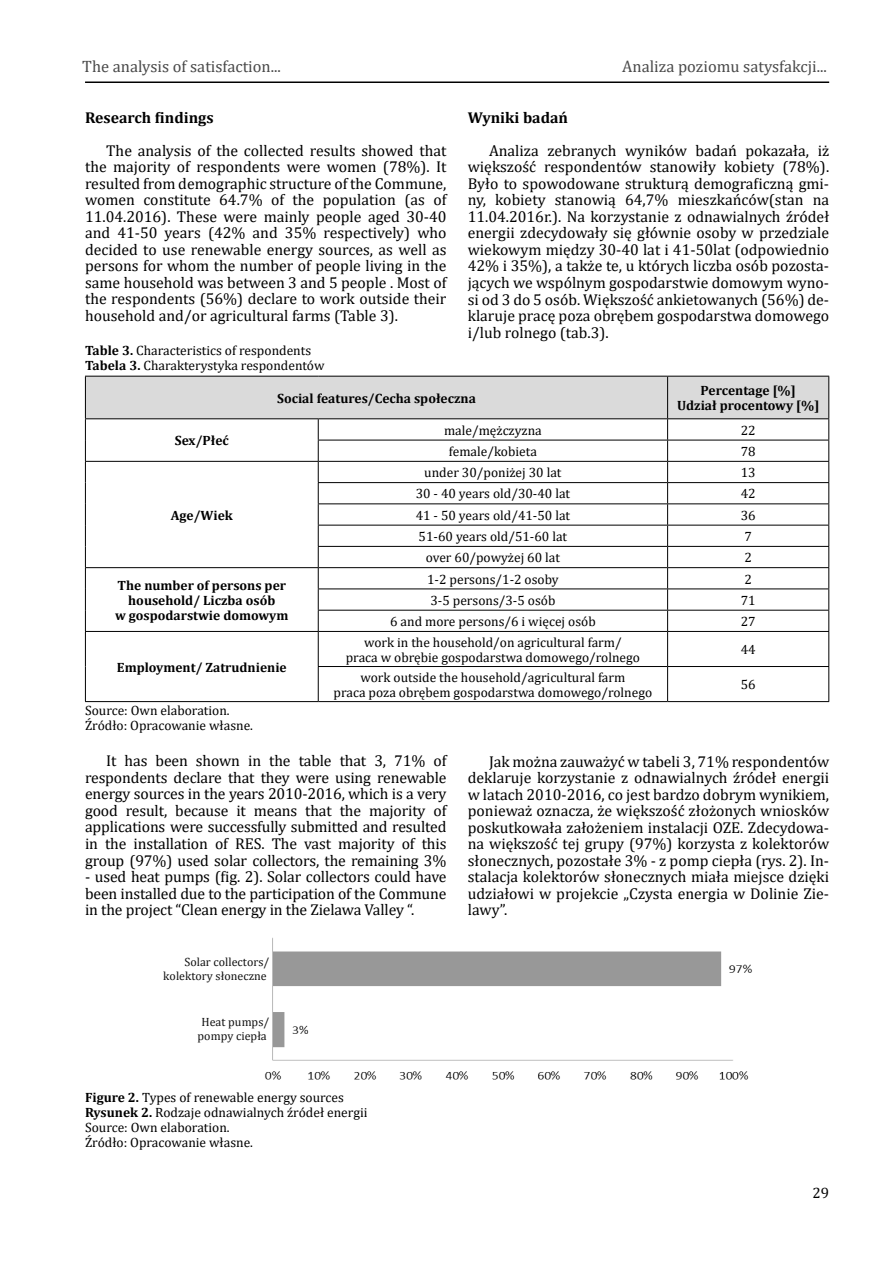
<style>
.page{position:relative;width:893px;height:1263px;background:#fff}
.page>*{position:absolute;margin:0;border:0;box-sizing:border-box;transform-origin:0 0}
.t1{font:16.5px "Cambria";color:#4a4a4a}
.t2{font:15.75px/16.5px "Cambria";color:#000;text-align:justify}
.t3{font:700 15.75px "Cambria";color:#000}
.t4{font:15px "Cambria";color:#000}
.t5{font:13.5px/15px "Cambria";color:#000}
.t6{font:700 13.5px/15px "Cambria";color:#000;text-align:center}
.t7{font:12px/14.4px "Cambria";color:#111;text-align:right}
.s1{font-weight:700}
</style>
<div class="page">
<hr style="left:85px;top:81px;width:744px;height:2px;background:#000">
<svg style="left:85px;top:376px;width:744px;height:255px"></svg>
<hr style="left:85px;top:631px;width:233px;height:1px;background:#000">
<hr style="left:85px;top:632px;width:1px;height:34px;background:#000">
<hr style="left:85px;top:666px;width:1px;height:35px;background:#000">
<hr style="left:85px;top:701px;width:233px;height:1px;background:#000">
<hr style="left:318px;top:631px;width:350px;height:1px;background:#000">
<hr style="left:318px;top:632px;width:1px;height:34px;background:#000">
<hr style="left:668px;top:631px;width:161px;height:1px;background:#000">
<hr style="left:667px;top:632px;width:1px;height:34px;background:#000">
<hr style="left:828px;top:632px;width:1px;height:34px;background:#000">
<hr style="left:318px;top:666px;width:350px;height:1px;background:#000">
<hr style="left:318px;top:667px;width:1px;height:34px;background:#000">
<hr style="left:668px;top:666px;width:161px;height:1px;background:#000">
<hr style="left:667px;top:667px;width:1px;height:34px;background:#000">
<hr style="left:828px;top:667px;width:1px;height:34px;background:#000">
<hr style="left:318px;top:701px;width:350px;height:1px;background:#000">
<hr style="left:668px;top:701px;width:161px;height:1px;background:#000">
<img style="left:265px;top:937px;width:487px;height:143px">
<div style="left:161px;top:946px;width:110px;height:48px;background:#fff"></div>
<div style="left:161px;top:1001px;width:110px;height:48px;background:#fff"></div>
<p class="t1" style="left:82px;top:57px;width:200px">The analysis of satisfaction...</p>
<p class="t1" style="left:622px;top:57px;width:206px">Analiza poziomu satysfakcji...</p>
<p class="t3" style="left:85px;top:106px;width:130px">Research findings</p>
<p class="t2" style="left:85px;top:142px;width:363px;text-indent:21px">The analysis of the collected results showed that the majority of respondents were women (78%). It resulted from demographic structure of the Commune, women constitute 64.7% of the population (as of 11.04.2016). These were mainly people aged 30-40 and 41-50 years (42% and 35% respectively) who decided to use renewable energy sources, as well as persons for whom the number of people living in the same household was between 3 and 5 people . Most of the respondents (56%) declare to work outside their household and/or agricultural farms (Table 3).</p>
<p class="t3" style="left:468px;top:106px;width:102px">Wyniki badań</p>
<p class="t2" style="left:468px;top:142px;width:363px;text-indent:21px">Analiza zebranych wyników badań pokazała, iż większość respondentów stanowiły kobiety (78%).<br>Było to spowodowane strukturą demograficzną gmi&shy;ny, kobiety stanowią 64,7% mieszkańców(stan na 11.04.2016r.). Na korzystanie z odnawialnych źródeł energii zdecydowały się głównie osoby w przedziale wiekowym między 30-40 lat i 41-50lat (odpowiednio 42% i 35%), a także te, u których liczba osób pozosta&shy;jących we wspólnym gospodarstwie domowym wyno&shy;si od 3 do 5 osób. Większość ankietowanych (56%) de&shy;klaruje pracę poza obrębem gospodarstwa domowego i/lub rolnego (tab.3).</p>
<p class="t5" style="left:85px;top:343px;width:241px"><span class="s1">Table 3.</span> Characteristics of respondents<br><span class="s1">Tabela 3.</span> Charakterystyka respondentów</p>
<p class="t6" style="left:277px;top:390px;width:200px">Social features/Cecha społeczna</p>
<p class="t6" style="left:677px;top:383px;width:144px">Percentage [%]<br>Udział procentowy [%]</p>
<p class="t6" style="left:175px;top:433px;width:56px">Sex/Płeć</p>
<p class="t5" style="left:444px;top:422px;width:99px">male/mężczyzna</p>
<p class="t5" style="left:741px;top:422px;width:16px">22</p>
<p class="t5" style="left:449px;top:444px;width:90px">female/kobieta</p>
<p class="t5" style="left:741px;top:444px;width:16px">78</p>
<p class="t6" style="left:171px;top:507px;width:64px">Age/Wiek</p>
<p class="t6" style="left:115px;top:577px;width:175px">The number of persons per household/ Liczba osób<br>w gospodarstwie domowym</p>
<p class="t6" style="left:117px;top:659px;width:171px">Employment/ Zatrudnienie</p>
<p class="t5" style="left:85px;top:703px;width:170px">Source: Own elaboration.<br>Źródło: Opracowanie własne.</p>
<p class="t5" style="left:424px;top:465px;width:139px">under 30/poniżej 30 lat</p>
<p class="t5" style="left:741px;top:465px;width:16px">13</p>
<p class="t5" style="left:416px;top:486px;width:156px">30 - 40 years old/30-40 lat</p>
<p class="t5" style="left:741px;top:486px;width:16px">42</p>
<p class="t5" style="left:416px;top:508px;width:156px">41 - 50 years old/41-50 lat</p>
<p class="t5" style="left:741px;top:508px;width:16px">36</p>
<p class="t5" style="left:419px;top:529px;width:150px">51-60 years old/51-60 lat</p>
<p class="t5" style="left:744px;top:529px;width:9px">7</p>
<p class="t5" style="left:426px;top:550px;width:136px">over 60/powyżej 60 lat</p>
<p class="t5" style="left:744px;top:550px;width:9px">2</p>
<p class="t5" style="left:427px;top:571px;width:133px">1-2 persons/1-2 osoby</p>
<p class="t5" style="left:744px;top:571px;width:9px">2</p>
<p class="t5" style="left:430px;top:593px;width:126px">3-5 persons/3-5 osób</p>
<p class="t5" style="left:741px;top:593px;width:16px">71</p>
<p class="t5" style="left:390px;top:614px;width:207px">6 and more persons/6 i więcej osób</p>
<p class="t5" style="left:741px;top:614px;width:16px">27</p>
<p class="t5" style="left:346px;top:634px;width:296px;text-align:center">work in the household/on agricultural farm/<br>praca w obrębie gospodarstwa domowego/rolnego</p>
<p class="t5" style="left:741px;top:642px;width:16px">44</p>
<p class="t5" style="left:334px;top:670px;width:320px;text-align:center">work outside the household/agricultural farm<br>praca poza obrębem gospodarstwa domowego/rolnego</p>
<p class="t5" style="left:741px;top:677px;width:16px">56</p>
<p class="t2" style="left:85px;top:753px;width:363px;text-indent:21px">It has been shown in the table that 3, 71% of respondents declare that they were using renewable energy sources in the years 2010-2016, which is a very good result, because it means that the majority of applications were successfully submitted and resulted in the installation of RES. The vast majority of this group (97%) used solar collectors, the remaining 3%</p>
<p class="t2" style="left:85px;top:868px;width:363px">- used heat pumps (fig. 2). Solar collectors could have been installed due to the participation of the Commune in the project “Clean energy in the Zielawa Valley “.</p>
<p class="t7" style="left:163px;top:955px;width:108px">Solar collectors/ kolektory słoneczne</p>
<p class="t7" style="left:198px;top:1014px;width:73px;text-align:center">Heat pumps/ pompy ciepła</p>
<p class="t5" style="left:85px;top:1090px;width:284px"><span class="s1">Figure 2.</span> Types of renewable energy sources <span class="s1">Rysunek 2.</span> Rodzaje odnawialnych źródeł energii Source: Own elaboration.<br>Źródło: Opracowanie własne.</p>
<p class="t2" style="left:468px;top:753px;width:363px;text-indent:21px">Jak można zauważyć w tabeli 3, 71% respondentów deklaruje korzystanie z odnawialnych źródeł energii w latach 2010-2016, co jest bardzo dobrym wynikiem, ponieważ oznacza, że większość złożonych wniosków poskutkowała założeniem instalacji OZE. Zdecydowa&shy;na większość tej grupy (97%) korzysta z kolektorów słonecznych, pozostałe 3% - z pomp ciepła (rys. 2). In&shy;stalacja kolektorów słonecznych miała miejsce dzięki udziałowi w projekcie „Czysta energia w Dolinie Zie&shy;lawy”.</p>
<p class="t4" style="left:813px;top:1184px;width:18px">29</p>
</div>
